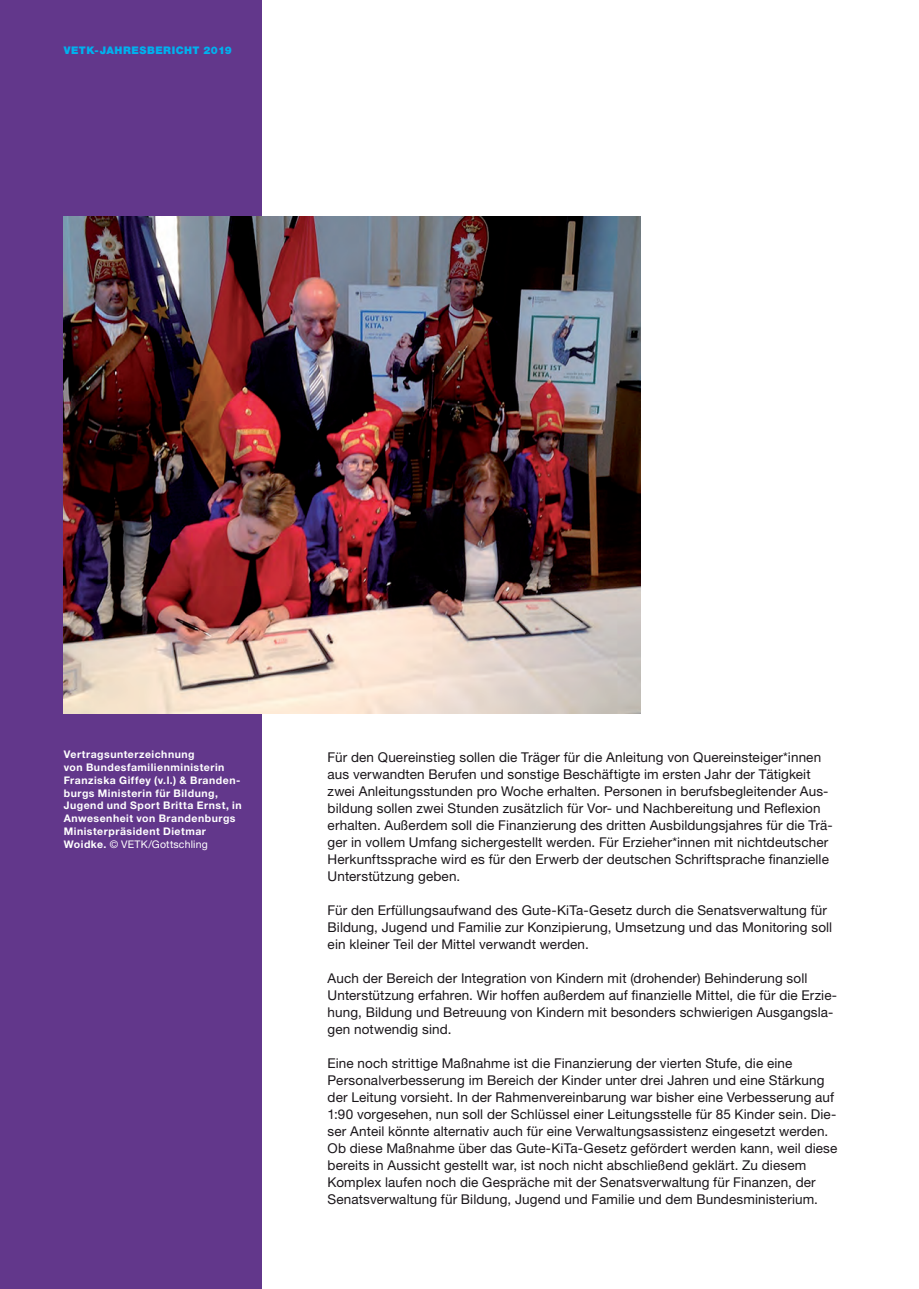
<style>
.page{position:relative;width:919px;height:1289px;background:#fff}
.page>*{position:absolute;margin:0;border:0;box-sizing:border-box;transform-origin:0 0}
.t1{font:13.5px/17px "Helvetica Neue LT Pro";letter-spacing:.01em;color:#1a161a}
.t2{font:700 10.5px/12.8px "Helvetica Neue LT Pro";letter-spacing:.05em;color:#fff}
.t3{font:900 10.5px "Helvetica Neue LT Pro";letter-spacing:.05em;color:#00b2ef}
.s1{font-weight:400}
</style>
<div class="page">
<div style="left:0;top:0;width:261px;height:1288px;background:#62378b"></div>
<img style="left:64px;top:217px;width:576px;height:496px">
<p class="t3" style="left:64px;top:44px;width:170px">VETK-JAHRESBERICHT 2019</p>
<p class="t2" style="left:64px;top:748px;width:179px">Vertragsunterzeichnung<br>von Bundesfamilienministerin<br>Franziska Giffey (v.l.) &amp; Branden&shy;burgs Ministerin für Bildung,<br>Jugend und Sport Britta Ernst, in<br>Anwesenheit von Brandenburgs<br>Ministerpräsident Dietmar<br>Woidke. <span class="s1">© VETK/Gottschling</span></p>
<p class="t1" style="left:327px;top:748px;width:506px">Für den Quereinstieg sollen die Träger für die Anleitung von Quereinsteiger*innen aus verwandten Berufen und sonstige Beschäftigte im ersten Jahr der Tätigkeit zwei Anleitungsstunden pro Woche erhalten. Personen in berufsbegleitender Aus&shy;bildung sollen zwei Stunden zusätzlich für Vor- und Nachbereitung und Reflexion erhalten. Außerdem soll die Finanzierung des dritten Ausbildungsjahres für die Trä&shy;ger in vollem Umfang sichergestellt werden. Für Erzieher*innen mit nichtdeutscher Herkunftssprache wird es für den Erwerb der deutschen Schriftsprache finanzielle Unterstützung geben.</p>
<p class="t1" style="left:327px;top:901px;width:506px">Für den Erfüllungsaufwand des Gute-KiTa-Gesetz durch die Senatsverwaltung für<br>Bildung, Jugend und Familie zur Konzipierung, Umsetzung und das Monitoring soll ein kleiner Teil der Mittel verwandt werden.</p>
<p class="t1" style="left:327px;top:969px;width:511px">Auch der Bereich der Integration von Kindern mit (drohender) Behinderung soll Unterstützung erfahren. Wir hoffen außerdem auf finanzielle Mittel, die für die Erzie&shy;hung, Bildung und Betreuung von Kindern mit besonders schwierigen Ausgangsla&shy;gen notwendig sind.</p>
<p class="t1" style="left:327px;top:1054px;width:511px">Eine noch strittige Maßnahme ist die Finanzierung der vierten Stufe, die eine Personalverbesserung im Bereich der Kinder unter drei Jahren und eine Stärkung der Leitung vorsieht. In der Rahmenvereinbarung war bisher eine Verbesserung auf 1:90 vorgesehen, nun soll der Schlüssel einer Leitungsstelle für 85 Kinder sein. Die&shy;ser Anteil könnte alternativ auch für eine Verwaltungsassistenz eingesetzt werden.<br>Ob diese Maßnahme über das Gute-KiTa-Gesetz gefördert werden kann, weil diese bereits in Aussicht gestellt war, ist noch nicht abschließend geklärt. Zu diesem Komplex laufen noch die Gespräche mit der Senatsverwaltung für Finanzen, der Senatsverwaltung für Bildung, Jugend und Familie und dem Bundesministerium.</p>
</div>
